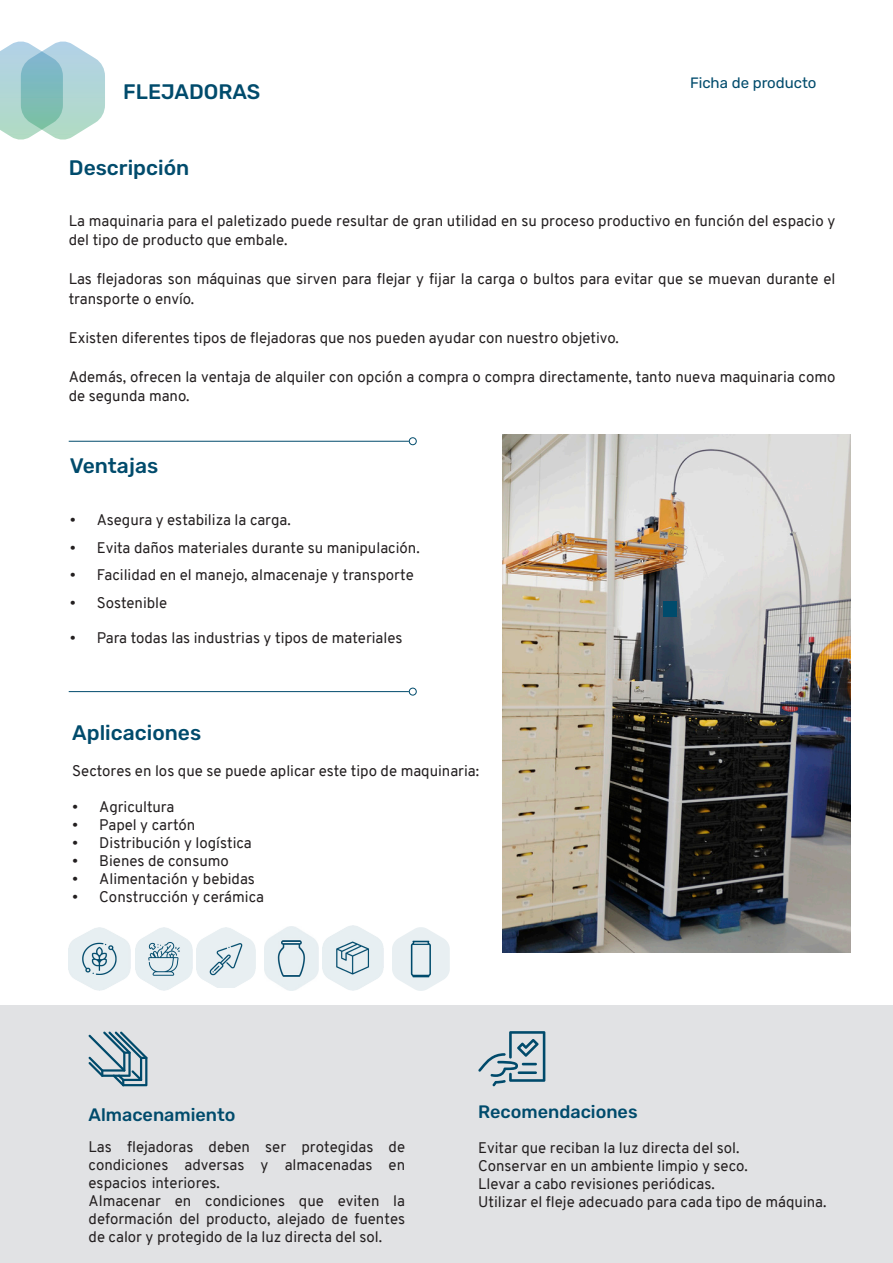
<style>
.page{position:relative;width:893px;height:1263px;background:#fff}
.page>*{position:absolute;margin:0;border:0;box-sizing:border-box;transform-origin:0 0}
.t1{font:500 27px "Rubik";color:#004b6c}
.Texto_corrido{font:500 21px "Rubik";color:#004b6c}
.titular_1{font:500 21px "Rubik";color:#004b6c}
.Titular_2{font:500 21px "Rubik";color:#004b6c}
.Texto_corrido-2{font:500 18px "Rubik";color:#004b6c}
.Texto_corrido-3{font:15px/18px "Overpass";color:#231f20}
.t2{font:15px "Rubik";color:#004b6c}
</style>
<div class="page">
<svg style="left:0;top:41px;width:105px;height:99px;background:#aed4d4"></svg>
<div style="left:0;top:1005px;width:893px;height:258px;background:#e1e2e4"></div>
<hr style="left:69px;top:691px;width:340px;height:1px;background:#004b6c">
<div style="left:409px;top:688px;width:8px;height:7px;border:1px solid #004b6c;border-radius:50%"></div>
<hr style="left:69px;top:441px;width:340px;height:1px;background:#004b6c">
<div style="left:409px;top:437px;width:8px;height:8px;border:1px solid #004b6c;border-radius:50%"></div>
<svg style="left:88px;top:1031px;width:60px;height:55px"></svg>
<svg style="left:478px;top:1031px;width:67px;height:55px"></svg>
<hr style="left:518px;top:1071px;width:19px;height:3px;background:#004a6b">
<hr style="left:892px;top:1072px;width:1px;height:191px;background:#145b77">
<img style="left:502px;top:435px;width:348px;height:517px">
<div style="left:664px;top:602px;width:13px;height:15px;background:#004b6c"></div>
<img style="left:69px;top:927px;width:61px;height:64px">
<img style="left:136px;top:927px;width:56px;height:64px">
<img style="left:196px;top:928px;width:59px;height:60px">
<img style="left:264px;top:926px;width:55px;height:65px">
<img style="left:392px;top:928px;width:58px;height:63px">
<img style="left:322px;top:926px;width:61px;height:64px">
<h1 class="t1" style="left:136px;top:73px;width:153px">Cantoneras</h1>
<p class="t2" style="left:690px;top:74px;width:128px">Ficha de producto</p>
<p class="Titular_2" style="left:123px;top:80px;width:139px">FLEJADORAS</p>
<p class="titular_1" style="left:69px;top:156px;width:122px">Descripción</p>
<p class="Texto_corrido-3" style="left:69px;top:211px;width:768px;line-height:19.5px">La maquinaria para el paletizado puede resultar de gran utilidad en su proceso productivo en función del espacio y del tipo de producto que embale.</p>
<p class="Texto_corrido-3" style="left:69px;top:269px;width:768px;line-height:19.5px">Las flejadoras son máquinas que sirven para flejar y fijar la carga o bultos para evitar que se muevan durante el transporte o envío.</p>
<p class="Texto_corrido-3" style="left:69px;top:329px;width:552px">Existen diferentes tipos de flejadoras que nos pueden ayudar con nuestro objetivo.</p>
<p class="Texto_corrido-3" style="left:69px;top:367px;width:768px;line-height:19.5px">Además, ofrecen la ventaja de alquiler con opción a compra o compra directamente, tanto nueva maquinaria como de segunda mano.</p>
<p class="Texto_corrido" style="left:70px;top:454px;width:90px">Ventajas</p>
<p class="Texto_corrido-3" style="left:70px;top:511px;width:223px">• Asegura y estabiliza la carga.</p>
<p class="Texto_corrido-3" style="left:70px;top:539px;width:352px">• Evita daños materiales durante su manipulación.</p>
<p class="Texto_corrido-3" style="left:70px;top:566px;width:346px">• Facilidad en el manejo, almacenaje y transporte</p>
<p class="Texto_corrido-3" style="left:70px;top:594px;width:99px">• Sostenible</p>
<p class="Texto_corrido-3" style="left:70px;top:629px;width:334px">• Para todas las industrias y tipos de materiales</p>
<p class="Texto_corrido" style="left:72px;top:720px;width:130px">Aplicaciones</p>
<p class="Texto_corrido-3" style="left:72px;top:761px;width:408px">Sectores en los que se puede aplicar este tipo de maquinaria:</p>
<p class="Texto_corrido-3" style="left:72px;top:797px;width:103px">• Agricultura</p>
<p class="Texto_corrido-3" style="left:72px;top:815px;width:125px">• Papel y cartón</p>
<p class="Texto_corrido-3" style="left:72px;top:833px;width:181px">• Distribución y logística</p>
<p class="Texto_corrido-3" style="left:72px;top:851px;width:158px">• Bienes de consumo</p>
<p class="Texto_corrido-3" style="left:72px;top:869px;width:184px">• Alimentación y bebidas</p>
<p class="Texto_corrido-3" style="left:72px;top:887px;width:193px">• Construcción y cerámica</p>
<p class="Texto_corrido-2" style="left:89px;top:1104px;width:148px">Almacenamiento</p>
<p class="Texto_corrido-3" style="left:89px;top:1137px;width:318px">Las flejadoras deben ser protegidas de condiciones adversas y almacenadas en espacios interiores.<br>Almacenar en condiciones que eviten la deformación del producto, alejado de fuentes de calor y protegido de la luz directa del sol.</p>
<p class="Texto_corrido-2" style="left:478px;top:1101px;width:161px">Recomendaciones</p>
<p class="Texto_corrido-3" style="left:478px;top:1138px;width:350px">Evitar que reciban la luz directa del sol.<br>Conservar en un ambiente limpio y seco.<br>Llevar a cabo revisiones periódicas.<br>Utilizar el fleje adecuado para cada tipo de máquina.</p>
</div>
